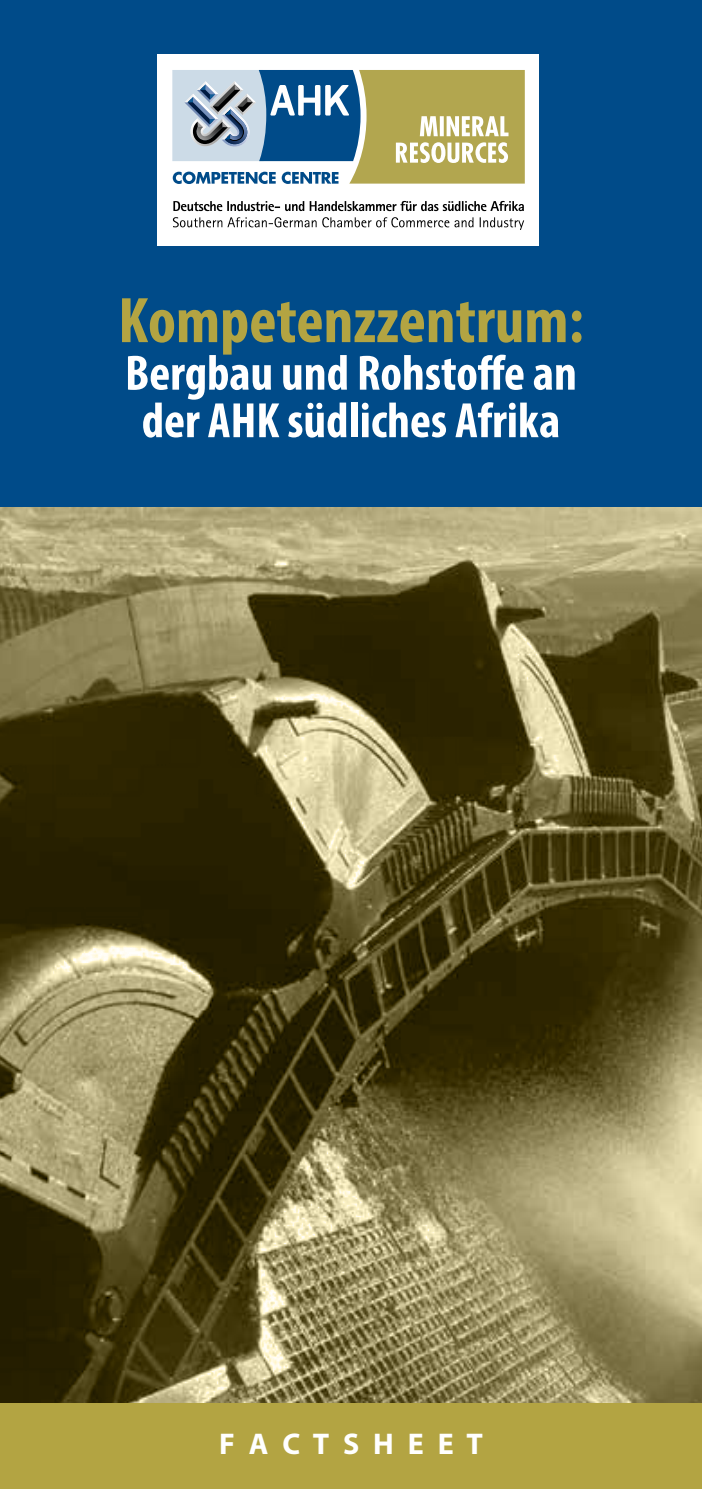
<style>
.page{position:relative;width:702px;height:1489px;background:#fff}
.page>*{position:absolute;margin:0;border:0;box-sizing:border-box;transform-origin:0 0}
.t1{font:700 condensed 65px "Myriad Pro";color:#b3a442}
.t2{font:700 condensed 50px/47.5px "Myriad Pro";color:#fff;text-align:center}
.t3{font:700 30px "Myriad Pro";color:#fff}
</style>
<div class="page">
<img style="left:0;top:506px;width:702px;height:896px">
<div style="left:0;top:1402px;width:702px;height:86px;background:#b3a442"></div>
<div style="left:0;top:0;width:702px;height:506px;background:#004b89"></div>
<div style="left:157px;top:54px;width:381px;height:191px;background:#fff"></div>
<svg style="left:172px;top:70px;width:352px;height:114px"></svg>
<svg style="left:173px;top:201px;width:351px;height:10px"></svg>
<svg style="left:173px;top:217px;width:351px;height:13px"></svg>
<h1 class="t1" style="left:118px;top:280px;width:467px">Kompetenzzentrum:</h1>
<p class="t2" style="left:125px;top:348px;width:453px">Bergbau und Rohstoffe an der AHK südliches Afrika</p>
<p class="t3" style="left:219px;top:1423px;width:265px">F A C T S H E E T</p>
</div>
